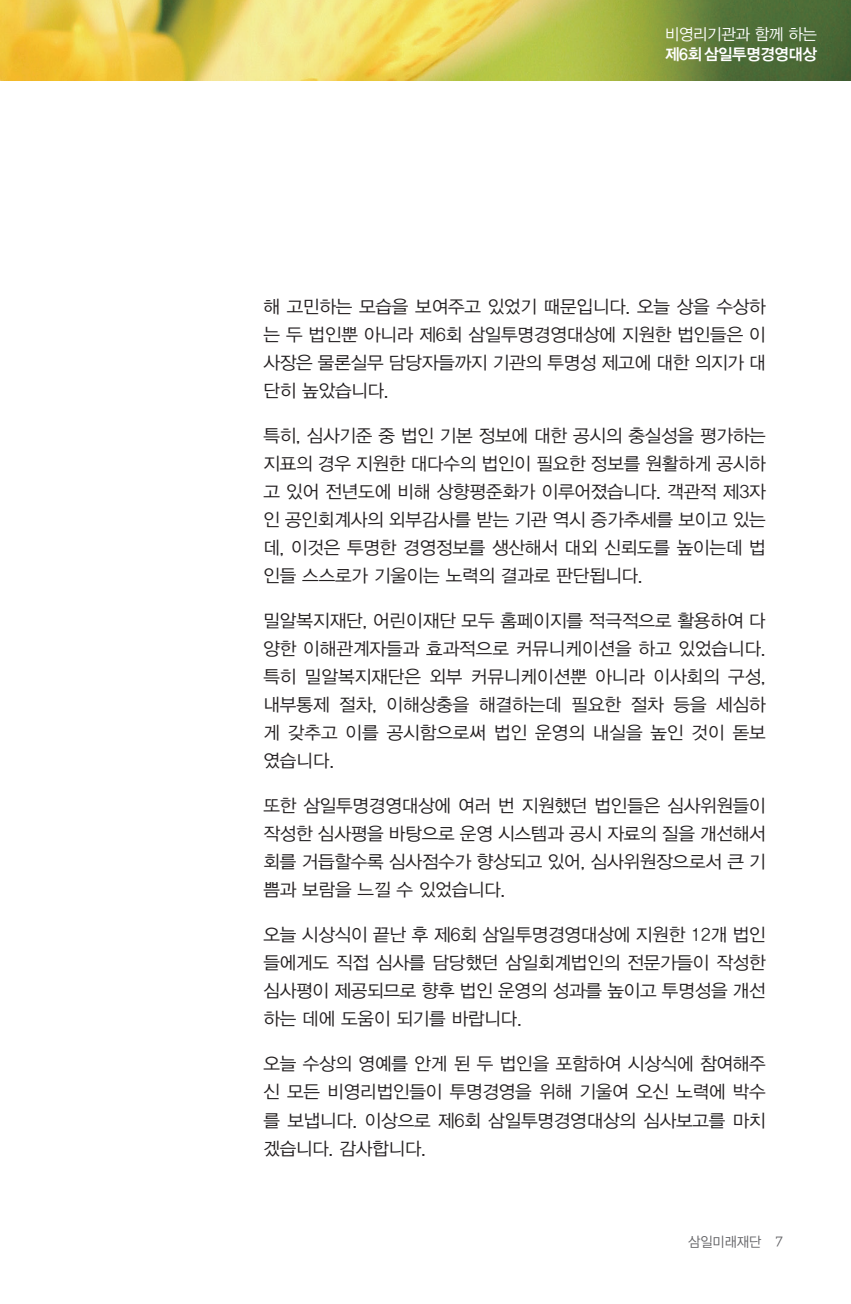
<style>
.page{position:relative;width:851px;height:1304px;background:#fff}
.page>*{position:absolute;margin:0;border:0;box-sizing:border-box;transform-origin:0 0}
.t1{font:18px/28px "YDVYGO32";letter-spacing:-.01em;color:#231f20;text-align:justify}
.t2{font:16px "YDVYGO34";letter-spacing:-.025em;color:#fff}
.t3{font:16px "YDVYGO32";letter-spacing:-.025em;color:#fff}
.t4{font:14px "YDVYGO32";letter-spacing:-.005em;color:#636366;scale:.95 1}
.s1{font-family:"ITC Charter Com"}
</style>
<div class="page">
<img style="left:0;top:0;width:850px;height:81px">
<p class="t3" style="left:665px;top:24px;width:153px">비영리기관과 함께 하는</p>
<p class="t2" style="left:665px;top:44px;width:153px">제6회 삼일투명경영대상</p>
<p class="t1" style="left:263px;top:292px;width:504px">해 고민하는 모습을 보여주고 있었기 때문입니다. 오늘 상을 수상하 는 두 법인뿐 아니라 제6회 삼일투명경영대상에 지원한 법인들은 이 사장은 물론실무 담당자들까지 기관의 투명성 제고에 대한 의지가 대 단히 높았습니다.</p>
<p class="t1" style="left:263px;top:421px;width:504px">특히, 심사기준 중 법인 기본 정보에 대한 공시의 충실성을 평가하는 지표의 경우 지원한 대다수의 법인이 필요한 정보를 원활하게 공시하 고 있어 전년도에 비해 상향평준화가 이루어졌습니다. 객관적 제3자 인 공인회계사의 외부감사를 받는 기관 역시 증가추세를 보이고 있는 데, 이것은 투명한 경영정보를 생산해서 대외 신뢰도를 높이는데 법 인들 스스로가 기울이는 노력의 결과로 판단됩니다.</p>
<p class="t1" style="left:263px;top:606px;width:504px">밀알복지재단, 어린이재단 모두 홈페이지를 적극적으로 활용하여 다 양한 이해관계자들과 효과적으로 커뮤니케이션을 하고 있었습니다. 특히 밀알복지재단은 외부 커뮤니케이션뿐 아니라 이사회의 구성, 내부통제 절차, 이해상충을 해결하는데 필요한 절차 등을 세심하 게 갖추고 이를 공시함으로써 법인 운영의 내실을 높인 것이 돋보 였습니다.</p>
<p class="t1" style="left:263px;top:791px;width:504px">또한 삼일투명경영대상에 여러 번 지원했던 법인들은 심사위원들이 작성한 심사평을 바탕으로 운영 시스템과 공시 자료의 질을 개선해서 회를 거듭할수록 심사점수가 향상되고 있어, 심사위원장으로서 큰 기 쁨과 보람을 느낄 수 있었습니다.</p>
<p class="t1" style="left:263px;top:920px;width:504px">오늘 시상식이 끝난 후 제6회 삼일투명경영대상에 지원한 12개 법인 들에게도 직접 심사를 담당했던 삼일회계법인의 전문가들이 작성한 심사평이 제공되므로 향후 법인 운영의 성과를 높이고 투명성을 개선 하는 데에 도움이 되기를 바랍니다.</p>
<p class="t1" style="left:263px;top:1049px;width:504px">오늘 수상의 영예를 안게 된 두 법인을 포함하여 시상식에 참여해주 신 모든 비영리법인들이 투명경영을 위해 기울여 오신 노력에 박수 를 보냅니다. 이상으로 제6회 삼일투명경영대상의 심사보고를 마치 겠습니다. 감사합니다.</p>
<p class="t4" style="left:688px;top:1233px;width:101px">삼일미래재단 <span class="s1">7</span></p>
</div>
